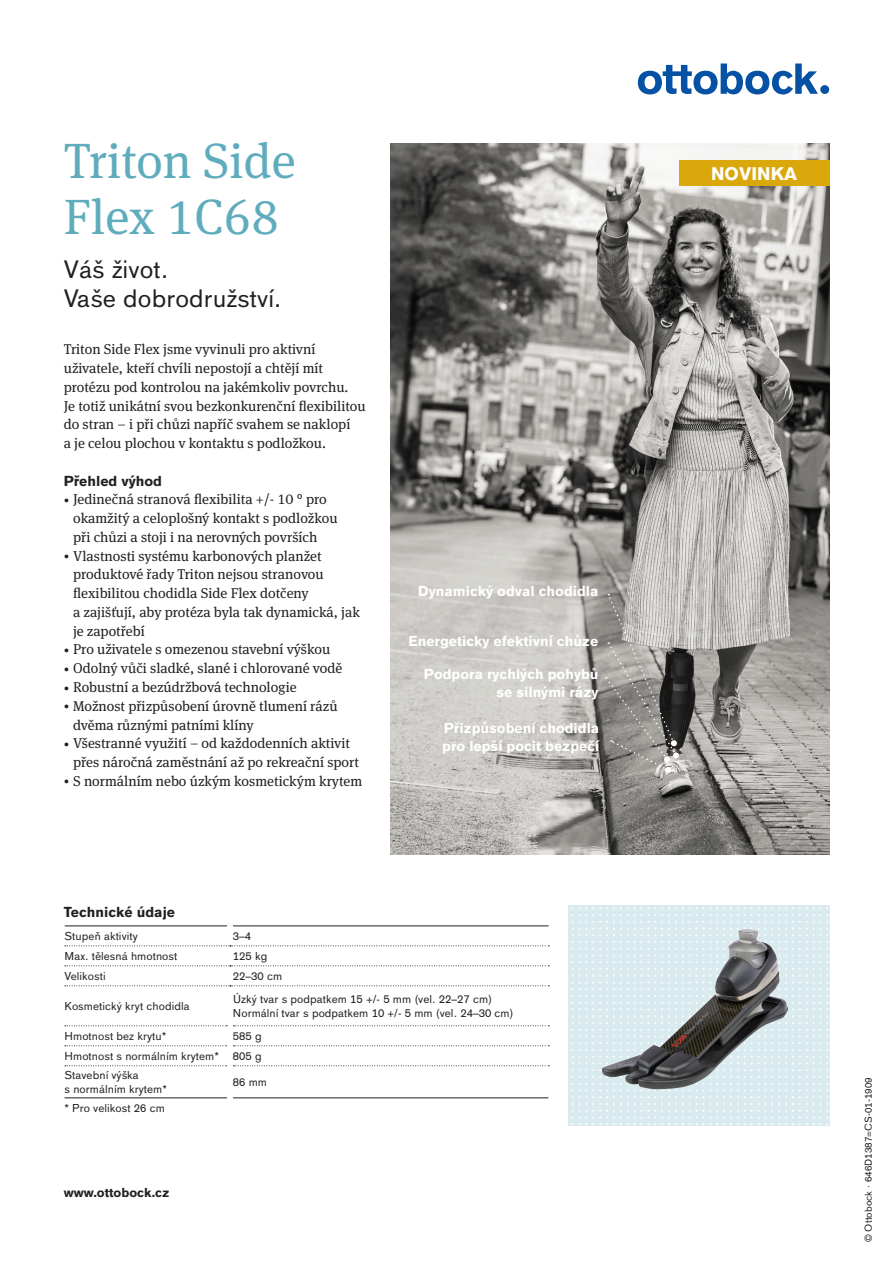
<style>
.page{position:relative;width:893px;height:1263px;background:#fff}
.page>*{position:absolute;margin:0;border:0;box-sizing:border-box;transform-origin:0 0}
.t1{font:49.5px/55.5px "OBO Serif";color:#5facbd}
.t2{font:24.75px/29.2px "OBO Sans";letter-spacing:.005em;color:#231f20}
.t3{font:700 18px "OBO Sans";letter-spacing:.005em;color:#fff}
.t4{font:14.25px/18.8px "OBO Serif";color:#231f20}
.t5{font:700 14.25px/18.8px "OBO Sans";color:#fff;text-align:right}
.t6{font:700 14.25px "OBO Sans";color:#231f20}
.t7{font:700 12.75px "OBO Sans";color:#231f20}
.t8{font:11.25px/14.2px "OBO Sans";letter-spacing:.005em;color:#231f20}
.t9{font:9.75px "OBO Sans";letter-spacing:.005em;color:#231f20}
.s1{font-size:10.65px}
</style>
<div class="page">
<img style="left:390px;top:144px;width:439px;height:711px">
<div style="left:820px;top:85px;width:9px;height:9px;background:#0551a4;border-radius:50%"></div>
<svg style="left:638px;top:64px;width:180px;height:30px"></svg>
<svg style="left:64px;top:1025px;width:486px;height:41px"></svg>
<div style="left:227px;top:1026px;width:6px;height:20px;background:#fff"></div>
<svg style="left:64px;top:925px;width:486px;height:61px"></svg>
<hr style="left:65px;top:1097px;width:162px;height:1px;background:#231f20">
<hr style="left:233px;top:1097px;width:316px;height:1px;background:#231f20">
<div style="left:227px;top:1046px;width:6px;height:20px;background:#fff"></div>
<svg style="left:568px;top:907px;width:261px;height:218px;background:#dcecf0"></svg>
<div style="left:594px;top:666px;width:91px;height:111px;background:#fff;opacity:.75"></div>
<div style="left:612px;top:647px;width:91px;height:135px;background:#fff;opacity:.75"></div>
<div style="left:613px;top:599px;width:88px;height:171px;background:#fff;opacity:.75"></div>
<img style="left:602px;top:929px;width:186px;height:160px">
<div style="left:599px;top:729px;width:87px;height:59px;background:#fff;opacity:.75"></div>
<svg style="left:605px;top:594px;width:74px;height:179px;background:#969490"></svg>
<div style="left:679px;top:160px;width:150px;height:26px;background:#dba80c"></div>
<h1 class="t1" style="left:64px;top:133px;width:233px">Triton Side<br>Flex 1C68</h1>
<h2 class="t2" style="left:64px;top:254px;width:219px">Váš život.<br>Vaše dobrodružství.</h2>
<p class="t4" style="left:64px;top:340px;width:304px">Triton Side Flex jsme vyvinuli pro aktivní uživatele, kteří chvíli nepostojí a chtějí mít protézu pod kontrolou na jakémkoliv povrchu.<br>Je totiž unikátní svou bezkonkurenční flexibilitou do stran – i při chůzi napříč svahem se naklopí<br>a je celou plochou v kontaktu s podložkou.</p>
<p class="t6" style="left:64px;top:472px;width:100px">Přehled výhod</p>
<p class="t4" style="left:73px;top:490px;width:266px;text-indent:-9px"><span class="s1">•</span> Jedinečná stranová flexibilita +/- 10 ° pro okamžitý a celoplošný kontakt s podložkou při chůzi a stoji i na nerovných površích</p>
<p class="t4" style="left:73px;top:546px;width:288px;text-indent:-9px"><span class="s1">•</span> Vlastnosti systému karbonových planžet produktové řady Triton nejsou stranovou flexibilitou chodidla Side Flex dotčeny<br>a zajišťují, aby protéza byla tak dynamická, jak je zapotřebí</p>
<p class="t4" style="left:64px;top:640px;width:268px"><span class="s1">•</span> Pro uživatele s omezenou stavební výškou</p>
<p class="t4" style="left:64px;top:659px;width:280px"><span class="s1">•</span> Odolný vůči sladké, slané i chlorované vodě</p>
<p class="t4" style="left:64px;top:678px;width:234px"><span class="s1">•</span> Robustní a bezúdržbová technologie</p>
<p class="t4" style="left:73px;top:696px;width:266px;text-indent:-9px"><span class="s1">•</span> Možnost přizpůsobení úrovně tlumení rázů dvěma různými patními klíny</p>
<p class="t4" style="left:73px;top:734px;width:287px;text-indent:-9px"><span class="s1">•</span> Všestranné využití – od každodenních aktivit přes náročná zaměstnání až po rekreační sport</p>
<p class="t4" style="left:64px;top:771px;width:300px"><span class="s1">•</span> S normálním nebo úzkým kosmetickým krytem</p>
<p class="t5" style="left:418px;top:581px;width:182px">Dynamický odval chodidla</p>
<p class="t5" style="left:409px;top:632px;width:191px">Energeticky efektivní chůze</p>
<p class="t5" style="left:424px;top:664px;width:176px">Podpora rychlých pohybů se silnými rázy</p>
<p class="t5" style="left:442px;top:718px;width:159px;text-align:left">Přizpůsobení chodidla pro lepší pocit bezpečí</p>
<p class="t6" style="left:64px;top:904px;width:113px">Technické údaje</p>
<p class="t8" style="left:65px;top:929px;width:75px">Stupeň aktivity</p>
<p class="t8" style="left:233px;top:929px;width:20px">3–4</p>
<p class="t8" style="left:65px;top:949px;width:114px">Max. tělesná hmotnost</p>
<p class="t8" style="left:233px;top:949px;width:36px">125 kg</p>
<p class="t8" style="left:65px;top:969px;width:43px">Velikosti</p>
<p class="t8" style="left:233px;top:969px;width:51px">22–30 cm</p>
<p class="t8" style="left:65px;top:999px;width:127px">Kosmetický kryt chodidla</p>
<p class="t8" style="left:233px;top:992px;width:282px">Úzký tvar s podpatkem 15 +/- 5 mm (vel. 22–27 cm)<br>Normální tvar s podpatkem 10 +/- 5 mm (vel. 24–30 cm)</p>
<p class="t8" style="left:65px;top:1029px;width:103px">Hmotnost bez krytu*</p>
<p class="t8" style="left:65px;top:1026px;width:199px;line-height:20px;text-align:right">585 g<br>Hmotnost s normálním krytem* 805 g</p>
<p class="t8" style="left:65px;top:1068px;width:104px">Stavební výška<br>s normálním krytem*</p>
<p class="t8" style="left:233px;top:1075px;width:36px">86 mm</p>
<p class="t8" style="left:65px;top:1101px;width:102px">* Pro velikost 26 cm</p>
<p class="t7" style="left:64px;top:1185px;width:107px">www.ottobock.cz</p>
<p class="t3" style="left:711px;top:164px;width:87px">NOVINKA</p>
<p class="t9" style="left:863px;top:1242px;width:166px;rotate:-90deg">© Ottobock · 646D1387=CS-01-1909</p>
</div>
